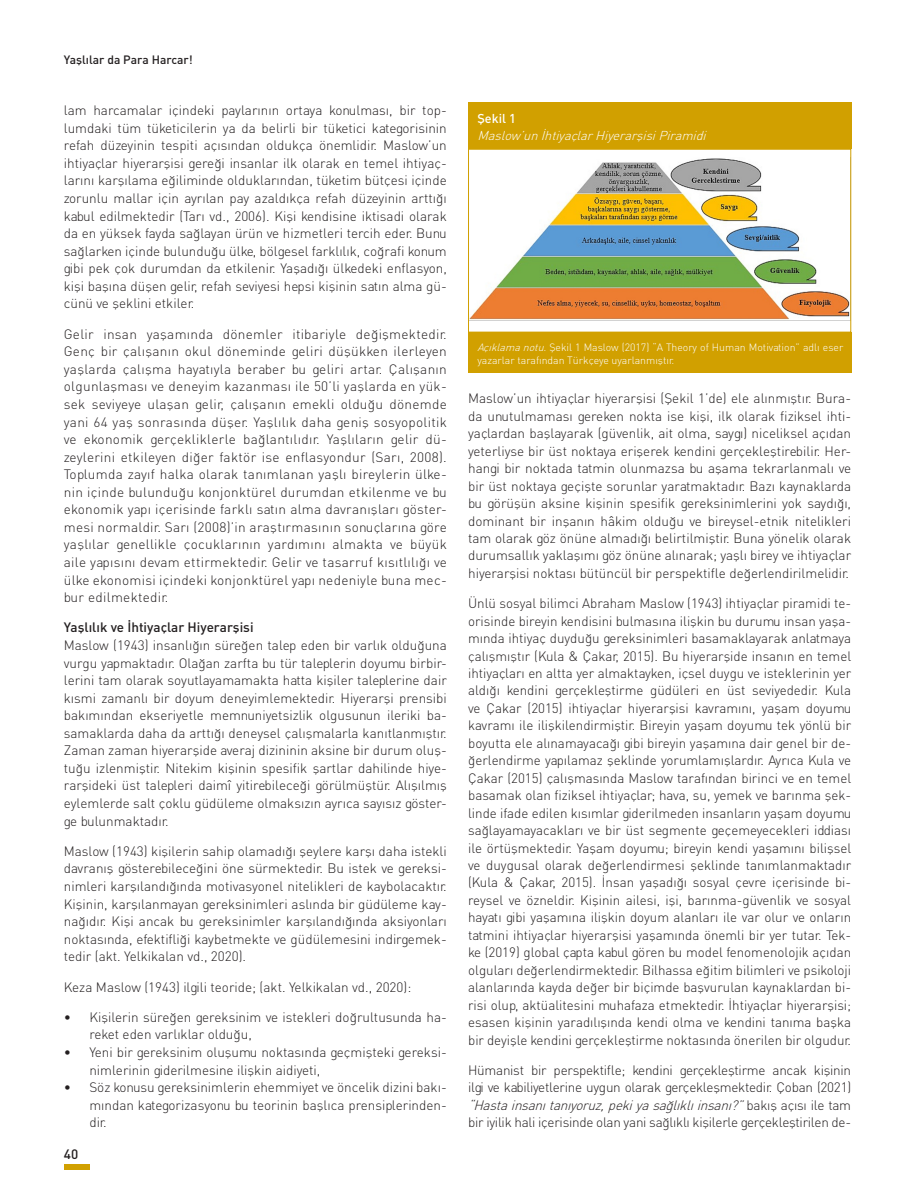
<style>
.page{position:relative;width:915px;height:1191px;background:#fff}
.page>*{position:absolute;margin:0;border:0;box-sizing:border-box;transform-origin:0 0}
.t1{font:13.5px/17.5px "DINT Light Tr";color:#231f20;text-align:justify}
.t2{font:13.5px "DIN Medium Tr";color:#231f20}
.t3{font:italic 12.75px "DINT Light Tr";color:#fff}
.t4{font:12.75px "DIN Medium Tr";color:#fff}
.t5{font:12px "DIN Medium Tr";color:#231f20}
.t6{font:10.5px/13.5px "DINT Light Tr";color:#fff}
.s1{font-style:italic}
</style>
<div class="page">
<div style="left:64px;top:1163px;width:25px;height:6px;background:#d1a000"></div>
<div style="left:468px;top:102px;width:383px;height:46px;background:#d1a000"></div>
<img style="left:470px;top:158px;width:378px;height:162px">
<div style="left:468px;top:332px;width:383px;height:41px;background:#d1a000"></div>
<p class="t5" style="left:64px;top:52px;width:130px">Yaşlılar da Para Harcar!</p>
<p class="t1" style="left:64px;top:101px;width:384px">lam harcamalar içindeki paylarının ortaya konulması, bir top&shy;lumdaki tüm tüketicilerin ya da belirli bir tüketici kategorisinin refah düzeyinin tespiti açısından oldukça önemlidir. Maslow’un ihtiyaçlar hiyerarşisi gereği insanlar ilk olarak en temel ihtiyaç&shy;larını karşılama eğiliminde olduklarından, tüketim bütçesi içinde zorunlu mallar için ayrılan pay azaldıkça refah düzeyinin arttığı kabul edilmektedir (Tarı vd., 2006). Kişi kendisine iktisadi olarak da en yüksek fayda sağlayan ürün ve hizmetleri tercih eder. Bunu sağlarken içinde bulunduğu ülke, bölgesel farklılık, coğrafi konum gibi pek çok durumdan da etkilenir. Yaşadığı ülkedeki enflasyon, kişi başına düşen gelir, refah seviyesi hepsi kişinin satın alma gü&shy;cünü ve şeklini etkiler.</p>
<p class="t1" style="left:64px;top:325px;width:384px">Gelir insan yaşamında dönemler itibariyle değişmektedir.<br>Genç bir çalışanın okul döneminde geliri düşükken ilerleyen yaşlarda çalışma hayatıyla beraber bu geliri artar. Çalışanın olgunlaşması ve deneyim kazanması ile 50’li yaşlarda en yük&shy;sek seviyeye ulaşan gelir, çalışanın emekli olduğu dönemde yani 64 yaş sonrasında düşer. Yaşlılık daha geniş sosyopolitik ve ekonomik gerçekliklerle bağlantılıdır. Yaşlıların gelir dü&shy;zeylerini etkileyen diğer faktör ise enflasyondur (Sarı, 2008).<br>Toplumda zayıf halka olarak tanımlanan yaşlı bireylerin ülke&shy;nin içinde bulunduğu konjonktürel durumdan etkilenme ve bu ekonomik yapı içerisinde farklı satın alma davranışları göster&shy;mesi normaldir. Sarı (2008)’in araştırmasının sonuçlarına göre yaşlılar genellikle çocuklarının yardımını almakta ve büyük aile yapısını devam ettirmektedir. Gelir ve tasarruf kısıtlılığı ve ülke ekonomisi içindeki konjonktürel yapı nedeniyle buna mec&shy;bur edilmektedir.</p>
<p class="t2" style="left:64px;top:619px;width:191px">Yaşlılık ve İhtiyaçlar Hiyerarşisi</p>
<p class="t1" style="left:64px;top:636px;width:384px">Maslow (1943) insanlığın süreğen talep eden bir varlık olduğuna vurgu yapmaktadır. Olağan zarfta bu tür taleplerin doyumu birbir&shy;lerini tam olarak soyutlayamamakta hatta kişiler taleplerine dair kısmi zamanlı bir doyum deneyimlemektedir. Hiyerarşi prensibi bakımından ekseriyetle memnuniyetsizlik olgusunun ileriki ba&shy;samaklarda daha da arttığı deneysel çalışmalarla kanıtlanmıştır.<br>Zaman zaman hiyerarşide averaj dizininin aksine bir durum oluş&shy;tuğu izlenmiştir. Nitekim kişinin spesifik şartlar dahilinde hiye&shy;rarşideki üst talepleri daimî yitirebileceği görülmüştür. Alışılmış eylemlerde salt çoklu güdüleme olmaksızın ayrıca sayısız göster&shy;ge bulunmaktadır.</p>
<p class="t1" style="left:64px;top:842px;width:384px">Maslow (1943) kişilerin sahip olamadığı şeylere karşı daha istekli davranış gösterebileceğini öne sürmektedir. Bu istek ve gereksi&shy;nimleri karşılandığında motivasyonel nitelikleri de kaybolacaktır.<br>Kişinin, karşılanmayan gereksinimleri aslında bir güdüleme kay&shy;nağıdır. Kişi ancak bu gereksinimler karşılandığında aksiyonları noktasında, efektifliği kaybetmekte ve güdülemesini indirgemek&shy;tedir (akt. Yelkikalan vd., 2020).</p>
<p class="t1" style="left:64px;top:977px;width:349px">Keza Maslow (1943) ilgili teoride; (akt. Yelkikalan vd., 2020):</p>
<p class="t1" style="left:89px;top:1008px;width:359px;text-indent:-26px">• Kişilerin süreğen gereksinim ve istekleri doğrultusunda ha&shy;reket eden varlıklar olduğu,</p>
<p class="t1" style="left:89px;top:1043px;width:359px;text-indent:-26px">• Yeni bir gereksinim oluşumu noktasında geçmişteki gereksi&shy;nimlerinin giderilmesine ilişkin aidiyeti,</p>
<p class="t1" style="left:89px;top:1078px;width:359px;text-indent:-26px">• Söz konusu gereksinimlerin ehemmiyet ve öncelik dizini bakı&shy;mından kategorizasyonu bu teorinin başlıca prensiplerinden&shy;dir.</p>
<p class="t2" style="left:64px;top:1145px;width:16px">40</p>
<p class="t4" style="left:477px;top:111px;width:40px">Şekil 1</p>
<p class="t3" style="left:477px;top:127px;width:234px">Maslow’unİhtiyaçlarHiyerarşisiPiramidi</p>
<p class="t6" style="left:477px;top:340px;width:367px"><span class="s1">Açıklamanotu.</span>Şekil 1 Maslow (2017) “A Theory of Human Motivation” adlı eser yazarlar tarafından Türkçeye uyarlanmıştır.</p>
<p class="t1" style="left:468px;top:390px;width:384px">Maslow’un ihtiyaçlar hiyerarşisi (Şekil 1’de) ele alınmıştır. Bura&shy;da unutulmaması gereken nokta ise kişi, ilk olarak fiziksel ihti&shy;yaçlardan başlayarak (güvenlik, ait olma, saygı) niceliksel açıdan yeterliyse bir üst noktaya erişerek kendini gerçekleştirebilir. Her&shy;hangi bir noktada tatmin olunmazsa bu aşama tekrarlanmalı ve bir üst noktaya geçişte sorunlar yaratmaktadır. Bazı kaynaklarda bu görüşün aksine kişinin spesifik gereksinimlerini yok saydığı, dominant bir inşanın hâkim olduğu ve bireysel-etnik nitelikleri tam olarak göz önüne almadığı belirtilmiştir. Buna yönelik olarak durumsallık yaklaşımı göz önüne alınarak; yaşlı birey ve ihtiyaçlar hiyerarşisi noktası bütüncül bir perspektifle değerlendirilmelidir.</p>
<p class="t1" style="left:468px;top:594px;width:384px">Ünlü sosyal bilimci Abraham Maslow (1943) ihtiyaçlar piramidi te&shy;orisinde bireyin kendisini bulmasına ilişkin bu durumu insan yaşa&shy;mında ihtiyaç duyduğu gereksinimleri basamaklayarak anlatmaya çalışmıştır (Kula &amp; Çakar, 2015). Bu hiyerarşide insanın en temel ihtiyaçları en altta yer almaktayken, içsel duygu ve isteklerinin yer aldığı kendini gerçekleştirme güdüleri en üst seviyededir. Kula ve Çakar (2015) ihtiyaçlar hiyerarşisi kavramını, yaşam doyumu kavramı ile ilişkilendirmiştir. Bireyin yaşam doyumu tek yönlü bir boyutta ele alınamayacağı gibi bireyin yaşamına dair genel bir de&shy;ğerlendirme yapılamaz şeklinde yorumlamışlardır. Ayrıca Kula ve Çakar (2015) çalışmasında Maslow tarafından birinci ve en temel basamak olan fiziksel ihtiyaçlar; hava, su, yemek ve barınma şek&shy;linde ifade edilen kısımlar giderilmeden insanların yaşam doyumu sağlayamayacakları ve bir üst segmente geçemeyecekleri iddiası ile örtüşmektedir. Yaşam doyumu; bireyin kendi yaşamını bilişsel ve duygusal olarak değerlendirmesi şeklinde tanımlanmaktadır (Kula &amp; Çakar, 2015). İnsan yaşadığı sosyal çevre içerisinde bi&shy;reysel ve özneldir. Kişinin ailesi, işi, barınma-güvenlik ve sosyal hayatı gibi yaşamına ilişkin doyum alanları ile var olur ve onların tatmini ihtiyaçlar hiyerarşisi yaşamında önemli bir yer tutar. Tek&shy;ke (2019) global çapta kabul gören bu model fenomenolojik açıdan olguları değerlendirmektedir. Bilhassa eğitim bilimleri ve psikoloji alanlarında kayda değer bir biçimde başvurulan kaynaklardan bi&shy;risi olup, aktüalitesini muhafaza etmektedir. İhtiyaçlar hiyerarşisi; esasen kişinin yaradılışında kendi olma ve kendini tanıma başka bir deyişle kendini gerçekleştirme noktasında önerilen bir olgudur.</p>
<p class="t1" style="left:468px;top:1061px;width:384px">Hümanist bir perspektifle; kendini gerçekleştirme ancak kişinin ilgi ve kabiliyetlerine uygun olarak gerçekleşmektedir. Çoban (2021) <span class="s1">“Hastainsanıtanıyoruz,pekiyasağlıklıinsanı?”</span>b a k ı ş a ç ı s ı i l e t a m bir iyilik hali içerisinde olan yani sağlıklı kişilerle gerçekleştirilen de-</p>
</div>
